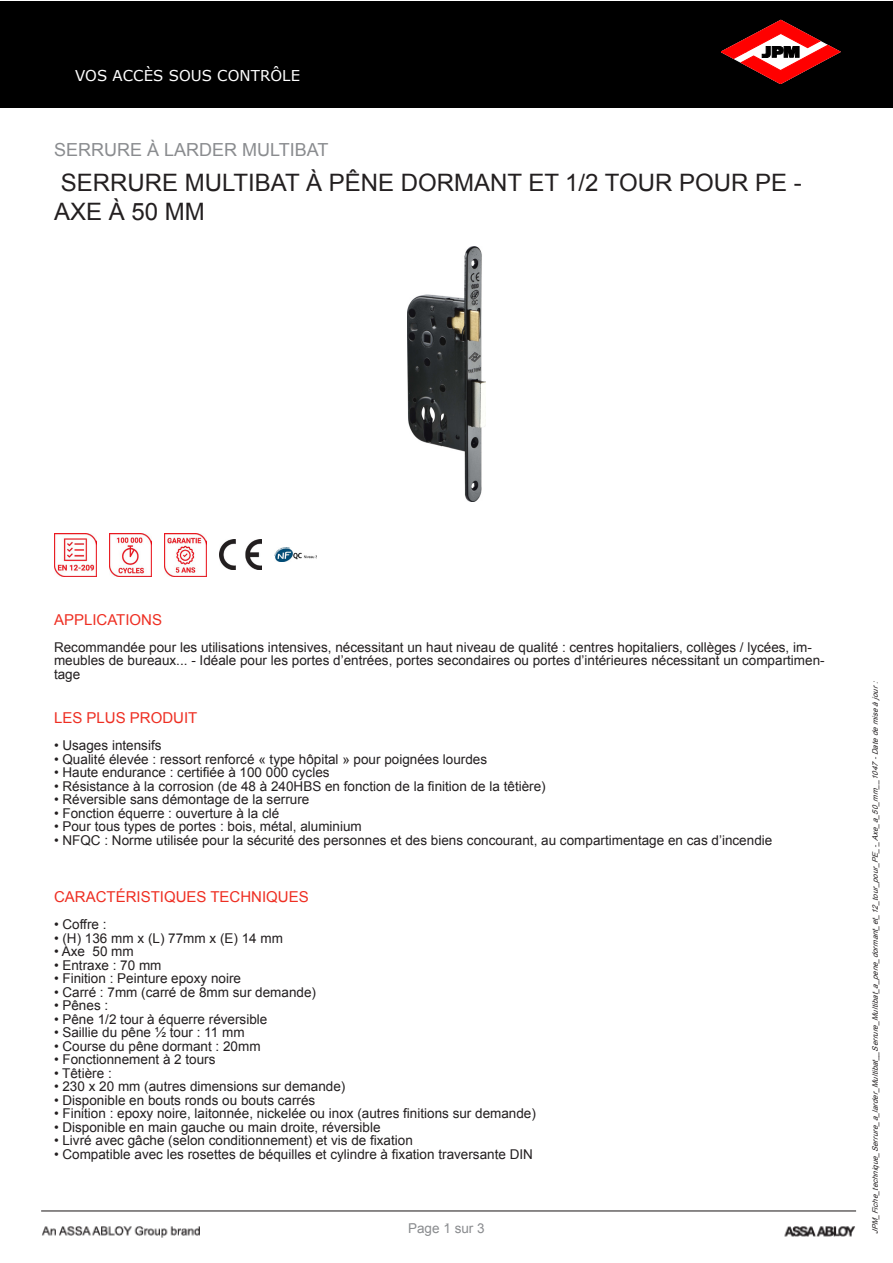
<style>
.page{position:relative;width:893px;height:1263px;background:#fff}
.page>*{position:absolute;margin:0;border:0;box-sizing:border-box;transform-origin:0 0}
.t1{font:24px/28.8px "Arial";color:#231f20}
.t2{font:18px "Arial";color:#8a8c8f}
.t3{font:15px "Arial";color:#ee2e22}
.t4{font:15px "Verdana";letter-spacing:.005em;color:#fff}
.t5{font:15px "Calibri";color:#808080}
.t6{font:13.5px/13.5px "Arial";color:#231f20}
.t7{font:13.5px "Arial";color:#8a8c8f}
.t8{font:italic 7.5px "Arial";color:#231f20}
</style>
<div class="page">
<div style="left:0;top:1px;width:893px;height:106px;background:#000"></div>
<img style="left:41px;top:1210px;width:816px;height:28px">
<svg style="left:721px;top:20px;width:119px;height:64px"></svg>
<div style="left:368px;top:1224px;width:157px;height:29px;background:#fff"></div>
<img style="left:407px;top:246px;width:79px;height:255px">
<img style="left:54px;top:533px;width:43px;height:43px">
<img style="left:109px;top:533px;width:43px;height:43px">
<img style="left:164px;top:533px;width:43px;height:43px">
<img style="left:219px;top:540px;width:43px;height:30px">
<img style="left:274px;top:548px;width:43px;height:14px">
<p class="t4" style="left:75px;top:66px;width:227px">VOS ACCÈS SOUS CONTRÔLE</p>
<h2 class="t2" style="left:54px;top:138px;width:276px">SERRURE À LARDER MULTIBAT</h2>
<h1 class="t1" style="left:54px;top:169px;width:749px">SERRURE MULTIBAT À PÊNE DORMANT ET 1/2 TOUR POUR PE -<br>AXE À 50 MM</h1>
<p class="t3" style="left:54px;top:610px;width:110px">APPLICATIONS</p>
<p class="t6" style="left:54px;top:640px;width:772px">Recommandée pour les utilisations intensives, nécessitant un haut niveau de qualité : centres hopitaliers, collèges / lycées, im&shy;meubles de bureaux... - Idéale pour les portes d’entrées, portes secondaires ou portes d’intérieures nécessitant un compartimen&shy;tage</p>
<p class="t3" style="left:54px;top:708px;width:145px">LES PLUS PRODUIT</p>
<p class="t6" style="left:54px;top:739px;width:109px">• Usages intensifs</p>
<p class="t6" style="left:54px;top:752px;width:435px">• Qualité élevée : ressort renforcé « type hôpital » pour poignées lourdes</p>
<p class="t6" style="left:54px;top:766px;width:277px">• Haute endurance : certifiée à 100 000 cycles</p>
<p class="t6" style="left:54px;top:779px;width:493px">• Résistance à la corrosion (de 48 à 240HBS en fonction de la finition de la têtière)</p>
<p class="t6" style="left:54px;top:793px;width:257px">• Réversible sans démontage de la serrure</p>
<p class="t6" style="left:54px;top:806px;width:227px">• Fonction équerre : ouverture à la clé</p>
<p class="t6" style="left:54px;top:820px;width:309px">• Pour tous types de portes : bois, métal, aluminium</p>
<p class="t6" style="left:54px;top:833px;width:720px">• NFQC : Norme utilisée pour la sécurité des personnes et des biens concourant, au compartimentage en cas d’incendie</p>
<p class="t3" style="left:54px;top:887px;width:256px">CARACTÉRISTIQUES TECHNIQUES</p>
<p class="t6" style="left:54px;top:918px;width:54px">• Coffre :</p>
<p class="t6" style="left:54px;top:931px;width:231px">• (H) 136 mm x (L) 77mm x (E) 14 mm</p>
<p class="t6" style="left:54px;top:945px;width:81px">• Axe 50 mm</p>
<p class="t6" style="left:54px;top:958px;width:109px">• Entraxe : 70 mm</p>
<p class="t6" style="left:54px;top:972px;width:189px">• Finition : Peinture epoxy noire</p>
<p class="t6" style="left:54px;top:985px;width:264px">• Carré : 7mm (carré de 8mm sur demande)</p>
<p class="t6" style="left:54px;top:999px;width:56px">• Pênes :</p>
<p class="t6" style="left:54px;top:1012px;width:215px">• Pêne 1/2 tour à équerre réversible</p>
<p class="t6" style="left:54px;top:1026px;width:192px">• Saillie du pêne ½ tour : 11 mm</p>
<p class="t6" style="left:54px;top:1039px;width:208px">• Course du pêne dormant : 20mm</p>
<p class="t6" style="left:54px;top:1053px;width:163px">• Fonctionnement à 2 tours</p>
<p class="t6" style="left:54px;top:1066px;width:59px">• Têtière :</p>
<p class="t6" style="left:54px;top:1080px;width:293px">• 230 x 20 mm (autres dimensions sur demande)</p>
<p class="t6" style="left:54px;top:1093px;width:263px">• Disponible en bouts ronds ou bouts carrés</p>
<p class="t6" style="left:54px;top:1107px;width:483px">• Finition : epoxy noire, laitonnée, nickelée ou inox (autres finitions sur demande)</p>
<p class="t6" style="left:54px;top:1120px;width:328px">• Disponible en main gauche ou main droite, réversible</p>
<p class="t6" style="left:54px;top:1134px;width:360px">• Livré avec gâche (selon conditionnement) et vis de fixation</p>
<p class="t6" style="left:54px;top:1147px;width:480px">• Compatible avec les rosettes de béquilles et cylindre à fixation traversante DIN</p>
<p class="t5" style="left:410px;top:1218px;width:75px">Page 1 sur 1</p>
<p class="t7" style="left:408px;top:1220px;width:78px">Page 1 sur 3</p>
<p class="t8" style="left:870px;top:1234px;width:557px;rotate:-90deg">JPM_Fiche_technique_Serrure_a_larder_Multibat__Serrure_Multibat_a_pene_dormant_et_12_tour_pour_PE_-_Axe_a_50_mm__1047-Datedemiseàjour:</p>
</div>
